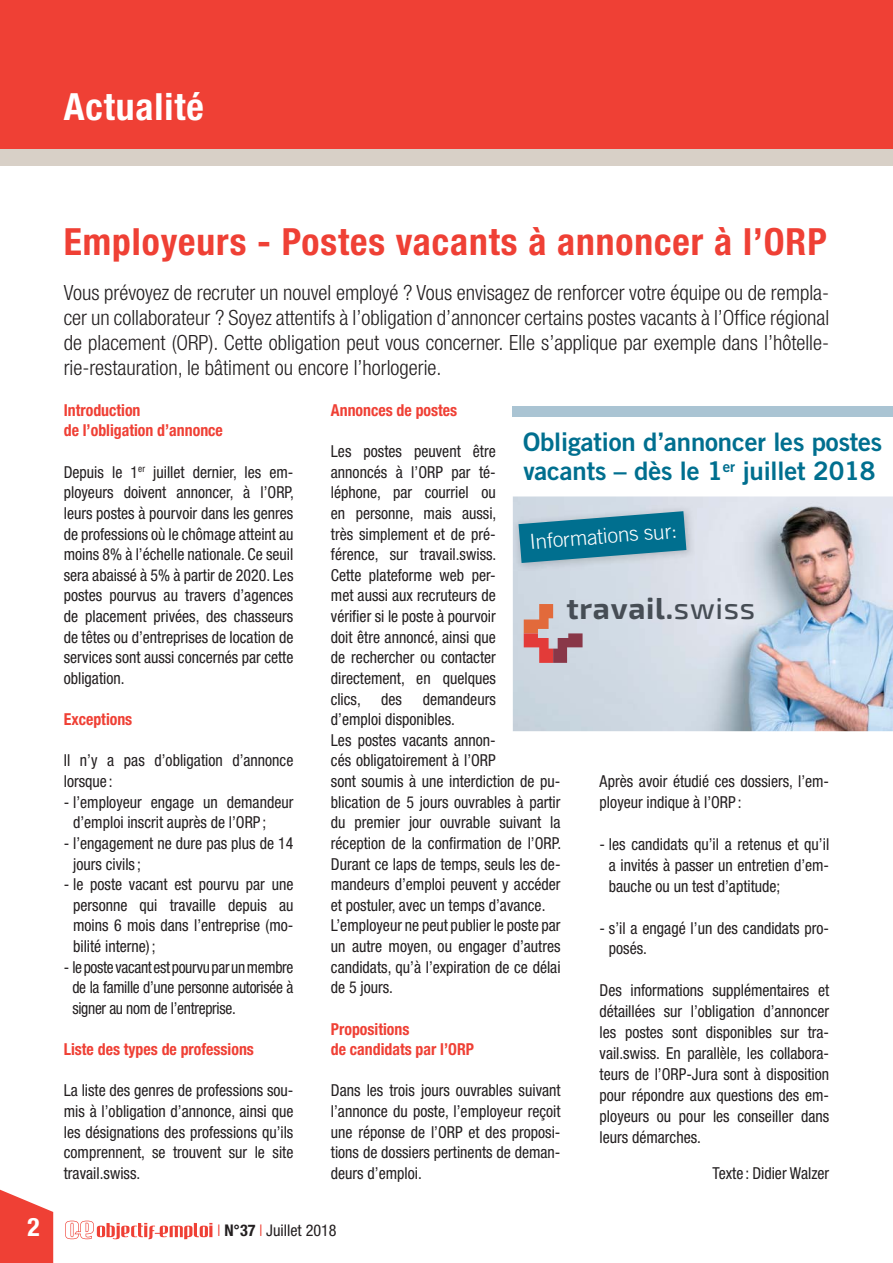
<style>
.page{position:relative;width:893px;height:1263px;background:#fff}
.page>*{position:absolute;margin:0;border:0;box-sizing:border-box;transform-origin:0 0}
.t1{font:700 condensed 37.5px "Helvetica Neue LT Std";letter-spacing:.025em;color:#ef4035}
.t2{font:700 condensed 37.5px "Helvetica Neue LT Std";letter-spacing:.025em;color:#fff}
.t3{font:700 30px "Exo 2";letter-spacing:.025em;color:#464d55}
.t4{font:25.5px/29.4px "Trade Gothic LT Bold Two";letter-spacing:-.015em;color:#006f8f}
.t5{font:700 condensed 25.5px "Helvetica Neue LT Std";color:#fff}
.t6{font:300 condensed 21px/25.2px "Helvetica Neue LT Std";color:#231f20;text-align:justify}
.t7{font:300 20.85px "Trade Gothic LT";color:#fff}
.t8{font:condensed 16.5px/20.7px "Helvetica Neue LT Std";color:#231f20;text-align:justify;scale:.96 1}
.t9{font:700 condensed 16.5px/20.7px "Helvetica Neue LT Std";color:#ef4035;scale:.96 1}
.t10{font:condensed 16.5px/20.7px "Helvetica Neue LT Std";color:#231f20;text-align:justify;scale:.94 1}
.t11{font:condensed 16.2px "Helvetica Neue LT Std";color:#231f20}
.s1{font-weight:500}
.s2{font-weight:300;color:#ef4035}
.s3{font-weight:700}
</style>
<div class="page">
<div style="left:0;top:149px;width:893px;height:17px;background:#d8d0c7"></div>
<svg style="left:0;top:1189px;width:53px;height:74px"></svg>
<div style="left:0;top:0;width:893px;height:149px;background:#ef4035"></div>
<svg style="left:65px;top:1221px;width:147px;height:18px"></svg>
<div style="left:513px;top:406px;width:380px;height:10px;background:#aac4d3"></div>
<img style="left:513px;top:496px;width:380px;height:235px">
<svg style="left:524px;top:604px;width:59px;height:59px;background:#c9999a"></svg>
<img style="left:513px;top:506px;width:181px;height:65px">
<svg style="left:518px;top:511px;width:168px;height:52px;background:#3588a2"></svg>
<h1 class="t2" style="left:64px;top:94px;width:142px">Actualité</h1>
<h3 class="t5" style="left:28px;top:1218px;width:14px">2</h3>
<h1 class="t1" style="left:64px;top:229px;width:764px">Employeurs - Postes vacants à annoncer à l’ORP</h1>
<p class="t6" style="left:64px;top:282px;width:767px">Vous prévoyez de recruter un nouvel employé ? Vous envisagez de renforcer votre équipe ou de rempla&shy;cer un collaborateur ? Soyez attentifs à l’obligation d’annoncer certains postes vacants à l’Office régional de placement (ORP). Cette obligation peut vous concerner. Elle s’applique par exemple dans l’hôtelle&shy;rie-restauration, le bâtiment ou encore l’horlogerie.</p>
<p class="t9" style="left:64px;top:401px;width:167px">Introduction<br>de l’obligation d’annonce</p>
<p class="t8" style="left:64px;top:463px;width:241px">Depuis le 1<sup>er</sup> juillet dernier, les em&shy;ployeurs doivent annoncer, à l’ORP, leurs postes à pourvoir dans les genres de professions où le chômage atteint au moins 8% à l’échelle nationale. Ce seuil sera abaissé à 5% à partir de 2020. Les postes pourvus au travers d’agences de placement privées, des chasseurs de têtes ou d’entreprises de location de services sont aussi concernés par cette obligation.</p>
<p class="t9" style="left:64px;top:711px;width:73px">Exceptions</p>
<p class="t8" style="left:64px;top:752px;width:241px">Il n’y a pas d’obligation d’annonce lorsque :</p>
<p class="t8" style="left:73px;top:793px;width:231px;text-indent:-9px">- l’employeur engage un demandeur d’emploi inscrit auprès de l’ORP ;</p>
<p class="t8" style="left:73px;top:835px;width:231px;text-indent:-9px">- l’engagement ne dure pas plus de 14 jours civils ;</p>
<p class="t8" style="left:73px;top:876px;width:231px;text-indent:-9px">- le poste vacant est pourvu par une personne qui travaille depuis au moins 6 mois dans l’entreprise (mo&shy;bilité interne) ;</p>
<p class="t10" style="left:72px;top:958px;width:237px;text-indent:-9px">- le poste vacant est pourvu par un membre de la famille d’une personne autorisée à signer au nom de l’entreprise.</p>
<p class="t9" style="left:64px;top:1041px;width:200px">Liste des types de professions</p>
<p class="t8" style="left:64px;top:1082px;width:241px">La liste des genres de professions sou&shy;mis à l’obligation d’annonce, ainsi que les désignations des professions qu’ils comprennent, se trouvent sur le site travail.swiss.</p>
<p class="t9" style="left:331px;top:401px;width:133px">Annonces de postes</p>
<p class="t8" style="left:331px;top:443px;width:174px">Les postes peuvent être annoncés à l’ORP par té&shy;léphone, par courriel ou en personne, mais aussi, très simplement et de pré&shy;férence, sur travail.swiss.<br>Cette plateforme web per&shy;met aussi aux recruteurs de vérifier si le poste à pourvoir doit être annoncé, ainsi que de rechercher ou contacter directement, en quelques clics, des</p>
<h3 class="t4" style="left:523px;top:430px;width:361px">Obligation d’annoncer les postes vacants – dès le 1<sup>er</sup> juillet 2018</h3>
<p class="t7" style="left:529px;top:529px;width:149px;rotate:-4deg">Informations sur:</p>
<h2 class="t3" style="left:566px;top:591px;width:190px">travail.<span class="s1">swiss</span></h2>
<p class="t8" style="left:331px;top:690px;width:241px;text-align:left;text-indent:92px">demandeurs<br>d’emploi disponibles.<br>Les postes vacants annon-<br>cés obligatoirement à l’ORP<br>sont soumis à une interdiction de pu&shy;blication de 5 jours ouvrables à partir du premier jour ouvrable suivant la réception de la confirmation de l’ORP.<br>Durant ce laps de temps, seuls les de&shy;mandeurs d’emploi peuvent y accéder et postuler, avec un temps d’avance.<br>L’employeur ne peut publier le poste par un autre moyen, ou engager d’autres candidats, qu’à l’expiration de ce délai de 5 jours.</p>
<p class="t9" style="left:331px;top:1020px;width:151px">Propositions<br>de candidats par l’ORP</p>
<p class="t8" style="left:331px;top:1082px;width:241px">Dans les trois jours ouvrables suivant l’annonce du poste, l’employeur reçoit une réponse de l’ORP et des proposi&shy;tions de dossiers pertinents de deman&shy;deurs d’emploi.</p>
<p class="t8" style="left:600px;top:773px;width:241px">Après avoir étudié ces dossiers, l’em&shy;ployeur indique à l’ORP :</p>
<p class="t8" style="left:609px;top:835px;width:231px;text-indent:-9px">- les candidats qu’il a retenus et qu’il a invités à passer un entretien d’em&shy;bauche ou un test d’aptitude;</p>
<p class="t8" style="left:609px;top:919px;width:231px;text-indent:-9px">- s’il a engagé l’un des candidats pro&shy;posés.</p>
<p class="t8" style="left:600px;top:982px;width:241px">Des informations supplémentaires et détaillées sur l’obligation d’annoncer les postes sont disponibles sur tra&shy;vail.swiss. En parallèle, les collabora&shy;teurs de l’ORP-Jura sont à disposition pour répondre aux questions des em&shy;ployeurs ou pour les conseiller dans leurs démarches.</p>
<p class="t8" style="left:713px;top:1165px;width:123px">Texte : Didier Walzer</p>
<p class="t11" style="left:218px;top:1224px;width:121px"><span class="s2">I</span> <span class="s3">N°37</span> <span class="s2">I</span> Juillet 2018</p>
</div>
